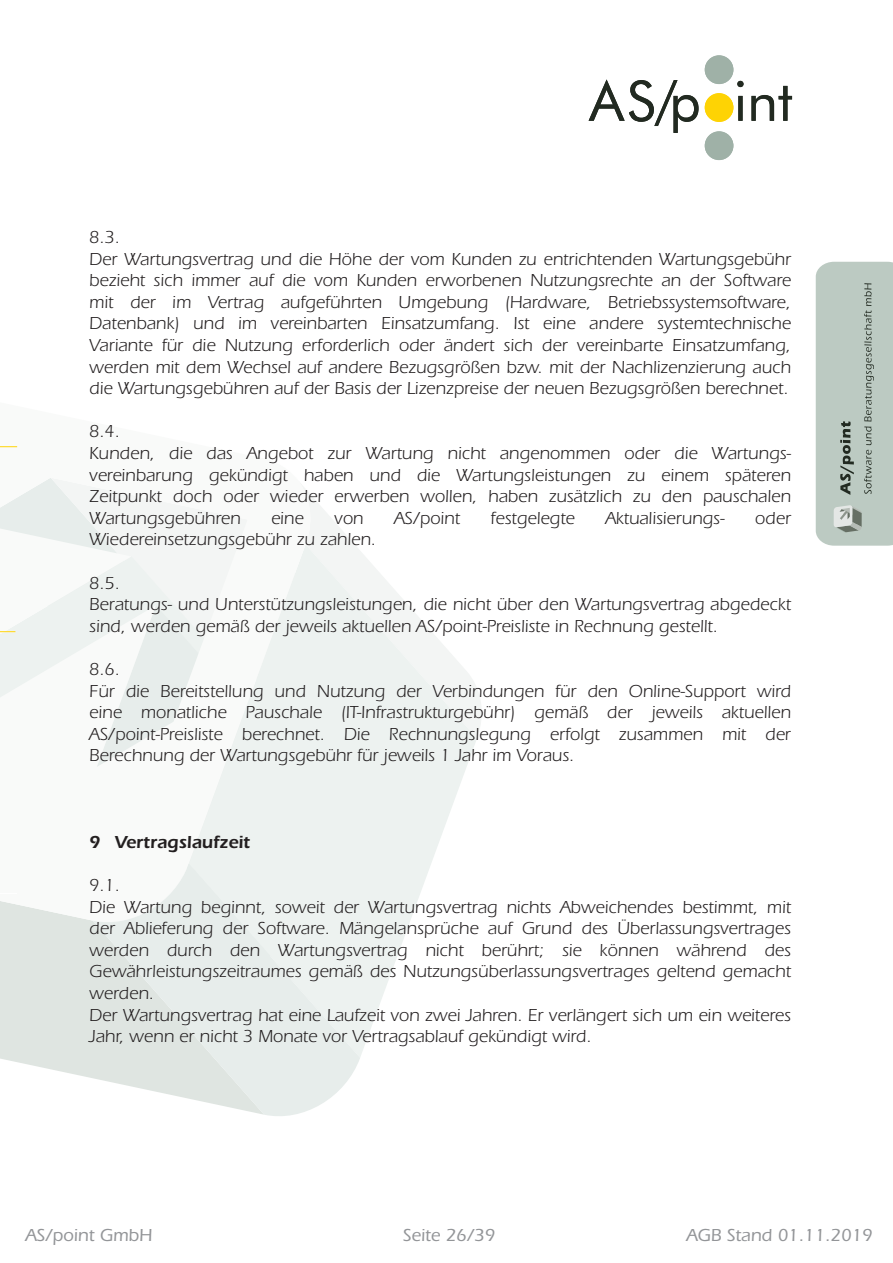
<style>
.page{position:relative;width:893px;height:1263px;background:#fff}
.page>*{position:absolute;margin:0;border:0;box-sizing:border-box;transform-origin:0 0}
.t1{font:18px/21.6px "ITC Eras Std";color:#231f20}
.t2{font:500 18px "ITC Eras Std";color:#939598}
.t3{font:600 18px "ITC Eras Std";color:#231f20}
</style>
<div class="page">
<svg style="left:320px;top:506px;width:161px;height:230px"></svg>
<div style="left:0;top:929px;width:93px;height:149px;background:#dfe5e1"></div>
<svg style="left:320px;top:544px;width:157px;height:513px;fill:#edf2f0"></svg>
<svg style="left:0;top:446px;width:320px;height:483px"></svg>
<svg style="left:93px;top:864px;width:267px;height:252px;background:#e9eeec"></svg>
<svg style="left:0;top:446px;width:17px;height:1px"></svg>
<svg style="left:0;top:631px;width:15px;height:1px"></svg>
<svg style="left:589px;top:79px;width:109px;height:54px"></svg>
<svg style="left:737px;top:81px;width:6px;height:40px"></svg>
<svg style="left:751px;top:86px;width:41px;height:35px"></svg>
<div style="left:705px;top:93px;width:28px;height:29px;background:#fed304;border-radius:50%"></div>
<div style="left:705px;top:55px;width:28px;height:29px;background:#9fb1a7;border-radius:50%"></div>
<div style="left:705px;top:131px;width:28px;height:29px;background:#9fb1a7;border-radius:50%"></div>
<svg style="left:816px;top:262px;width:77px;height:284px;background:#b6c4bc"></svg>
<p class="t1" style="left:89px;top:226px;width:703px">8.3.<br>Der Wartungsvertrag und die Höhe der vom Kunden zu entrichtenden Wartungsgebühr bezieht sich immer auf die vom Kunden erworbenen Nutzungsrechte an der Software mit der im Vertrag aufgeführten Umgebung (Hardware, Betriebssystemsoftware, Datenbank) und im vereinbarten Einsatzumfang. Ist eine andere systemtechnische Variante für die Nutzung erforderlich oder ändert sich der vereinbarte Einsatzumfang, werden mit dem Wechsel auf andere Bezugsgrößen bzw. mit der Nachlizenzierung auch die Wartungsgebühren auf der Basis der Lizenzpreise der neuen Bezugsgrößen berechnet.</p>
<p class="t1" style="left:89px;top:421px;width:703px">8.4.<br>Kunden, die das Angebot zur Wartung nicht angenommen oder die Wartungs&shy;vereinbarung gekündigt haben und die Wartungsleistungen zu einem späteren Zeitpunkt doch oder wieder erwerben wollen, haben zusätzlich zu den pauschalen Wartungsgebühren</p>
<p class="t1" style="left:271px;top:507px;width:34px">eine</p>
<p class="t1" style="left:334px;top:507px;width:31px">von</p>
<p class="t1" style="left:394px;top:507px;width:68px">AS/point</p>
<p class="t1" style="left:491px;top:507px;width:86px">festgelegte</p>
<p class="t1" style="left:605px;top:507px;width:121px">Aktualisierungs-</p>
<p class="t1" style="left:755px;top:507px;width:37px">oder</p>
<p class="t1" style="left:89px;top:529px;width:288px">Wiedereinsetzungsgebühr zu zahlen.</p>
<p class="t1" style="left:89px;top:572px;width:703px">8.5.<br>Beratungs- und Unterstützungsleistungen, die nicht über den Wartungsvertrag abgedeckt sind, werden gemäß der jeweils aktuellen AS/point-Preisliste in Rechnung gestellt.</p>
<p class="t1" style="left:89px;top:658px;width:703px">8.6.<br>Für die Bereitstellung und Nutzung der Verbindungen für den Online-Support wird eine monatliche Pauschale (IT-Infrastrukturgebühr) gemäß der jeweils aktuellen AS/point-Preisliste berechnet. Die Rechnungslegung erfolgt zusammen mit der Berechnung der Wartungsgebühr für jeweils 1 Jahr im Voraus.</p>
<p class="t3" style="left:89px;top:831px;width:162px">9 Vertragslaufzeit</p>
<p class="t1" style="left:89px;top:874px;width:703px">9.1.<br>Die Wartung beginnt, soweit der Wartungsvertrag nichts Abweichendes bestimmt, mit der Ablieferung der Software. Mängelansprüche auf Grund des Überlassungsvertrages werden durch den Wartungsvertrag nicht berührt; sie können während des Gewährleistungszeitraumes gemäß des Nutzungsüberlassungsvertrages geltend gemacht werden.<br>Der Wartungsvertrag hat eine Laufzeit von zwei Jahren. Er verlängert sich um ein weiteres Jahr, wenn er nicht 3 Monate vor Vertragsablauf gekündigt wird.</p>
<p class="t2" style="left:25px;top:1225px;width:128px">AS/point GmbH</p>
<p class="t2" style="left:403px;top:1225px;width:94px">Seite 26/39</p>
<p class="t2" style="left:686px;top:1225px;width:188px">AGB Stand 01.11.2019</p>
</div>
